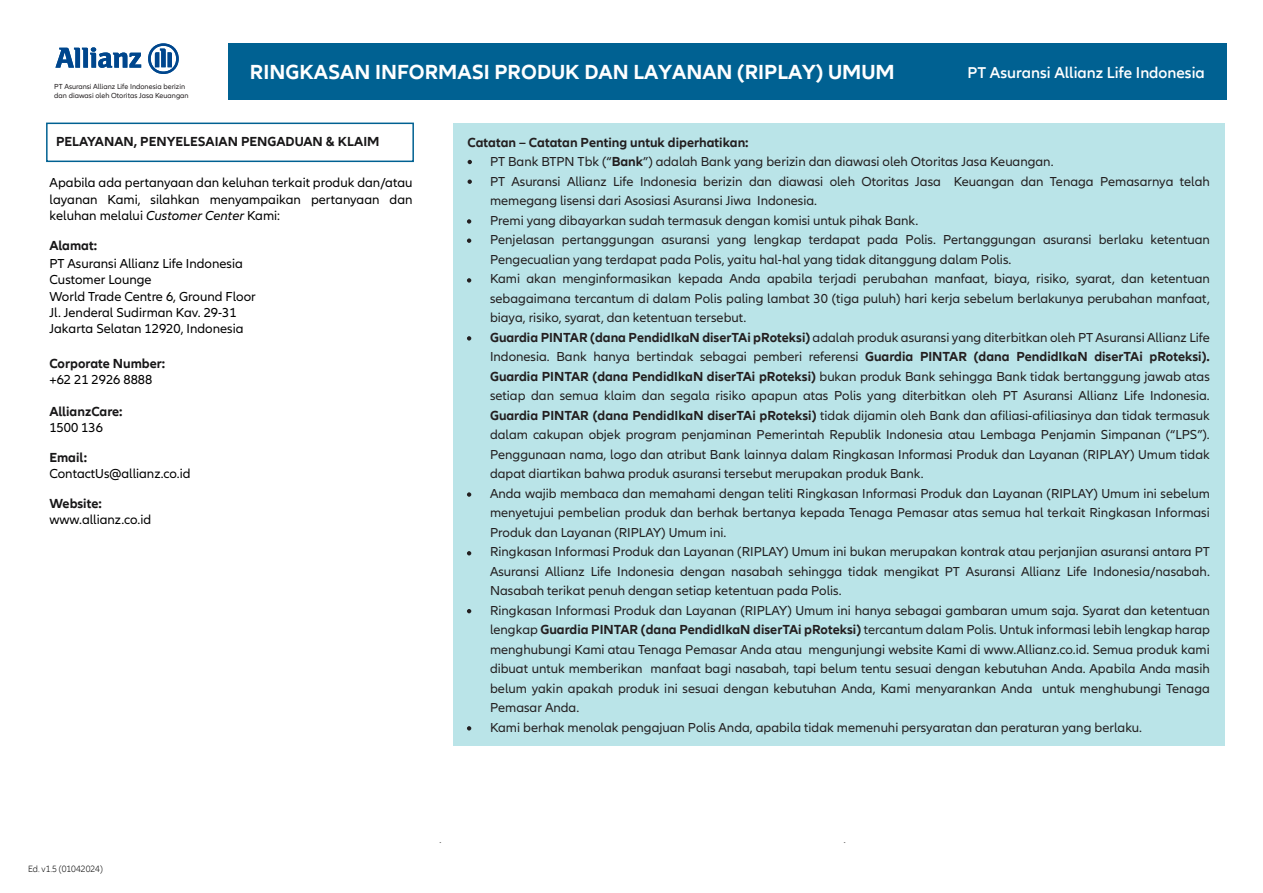
<style>
.page{position:relative;width:1263px;height:893px;background:#fff}
.page>*{position:absolute;margin:0;border:0;box-sizing:border-box;transform-origin:0 0}
.t1{font:700 21px "Allianz Neo";color:#fff}
.t2{font:600 16.2px "Allianz Neo";color:#fff}
.t3{font:13.5px/19.5px "Allianz Neo";color:#231f20}
.t4{font:13.5px/16.2px "Allianz Neo";color:#000}
.t5{font:700 13.5px "Allianz Neo";color:#181718}
.t6{font:300 9.3px "Allianz Neo";color:#000;scale:.95 1}
.t7{font:7.5px/9px "Allianz Neo";color:#231f20}
.s1{font-style:italic}
.s2{font-weight:700}
</style>
<div class="page">
<div style="left:228px;top:43px;width:998px;height:56px;background:#006192"></div>
<svg style="left:55px;top:47px;width:86px;height:21px"></svg>
<svg style="left:148px;top:43px;width:31px;height:31px"></svg>
<div style="left:46px;top:123px;width:368px;height:39px;border:2px solid #006192"></div>
<hr style="left:440px;top:118px;width:1px;height:725px;background:#908f8f">
<hr style="left:844px;top:118px;width:1px;height:725px;background:#908f8f">
<div style="left:453px;top:123px;width:772px;height:623px;background:#bae4e8"></div>
<svg style="left:468px;top:160px;width:4px;height:4px"></svg>
<svg style="left:467px;top:180px;width:5px;height:4px"></svg>
<svg style="left:467px;top:219px;width:4px;height:5px"></svg>
<svg style="left:467px;top:238px;width:4px;height:5px"></svg>
<svg style="left:467px;top:278px;width:4px;height:5px"></svg>
<svg style="left:467px;top:336px;width:4px;height:5px"></svg>
<svg style="left:467px;top:492px;width:4px;height:5px"></svg>
<svg style="left:467px;top:551px;width:4px;height:4px"></svg>
<svg style="left:467px;top:609px;width:4px;height:4px"></svg>
<svg style="left:467px;top:726px;width:4px;height:4px"></svg>
<p class="t7" style="left:54px;top:82px;width:136px">PT Asuransi Allianz Life Indonesia berizin dan diawasi oleh Otoritas Jasa Keuangan</p>
<h1 class="t1" style="left:250px;top:60px;width:646px">RINGKASAN INFORMASI PRODUK DAN LAYANAN (RIPLAY) UMUM</h1>
<p class="t2" style="left:967px;top:63px;width:239px">PT Asuransi Allianz Life Indonesia</p>
<p class="t5" style="left:56px;top:134px;width:325px">PELAYANAN, PENYELESAIAN PENGADUAN &amp; KLAIM</p>
<p class="t4" style="left:50px;top:175px;width:365px;text-align:justify">Apabila ada pertanyaan dan keluhan terkait produk dan/atau layanan Kami, silahkan menyampaikan pertanyaan dan keluhan melalui <span class="s1">Customer Center</span> Kami:</p>
<p class="t5" style="left:49px;top:237px;width:49px">Alamat:</p>
<p class="t4" style="left:49px;top:256px;width:208px">PT Asuransi Allianz Life Indonesia<br>Customer Lounge<br>World Trade Centre 6, Ground Floor<br>Jl. Jenderal Sudirman Kav. 29-31<br>Jakarta Selatan 12920, Indonesia</p>
<p class="t5" style="left:49px;top:356px;width:117px">Corporate Number:</p>
<p class="t4" style="left:49px;top:372px;width:105px">+62 21 2926 8888</p>
<p class="t5" style="left:49px;top:403px;width:75px">AllianzCare:</p>
<p class="t4" style="left:49px;top:420px;width:55px">1500 136</p>
<p class="t5" style="left:49px;top:449px;width:39px">Email:</p>
<p class="t4" style="left:49px;top:466px;width:143px">ContactUs@allianz.co.id</p>
<p class="t5" style="left:49px;top:496px;width:54px">Website:</p>
<p class="t4" style="left:49px;top:512px;width:103px">www.allianz.co.id</p>
<p class="t6" style="left:28px;top:863px;width:80px">Ed. v1.5 (01042024)</p>
<p class="t6" style="left:40px;top:863px;width:7px">V</p>
<p class="t6" style="left:66px;top:863px;width:17px">6 9</p>
<p class="t6" style="left:95px;top:863px;width:7px">2</p>
<p class="t6" style="left:52px;top:863px;width:32px">4 2 12</p>
<p class="t6" style="left:95px;top:863px;width:7px">3</p>
<p class="t6" style="left:66px;top:863px;width:17px">8 0</p>
<p class="t3" style="left:490px;top:133px;width:721px;text-indent:-23px"><span class="s2">Catatan – Catatan Penting untuk diperhatikan:<br></span>PT Bank BTPN Tbk (“<span class="s2">Bank</span>”) adalah Bank yang berizin dan diawasi oleh Otoritas Jasa Keuangan.<br>PT Asuransi Allianz Life Indonesia berizin dan diawasi oleh Otoritas Jasa Keuangan dan Tenaga Pemasarnya telah memegang lisensi dari Asosiasi Asuransi Jiwa Indonesia.<br>Premi yang dibayarkan sudah termasuk dengan komisi untuk pihak Bank.<br>Penjelasan pertanggungan asuransi yang lengkap terdapat pada Polis. Pertanggungan asuransi berlaku ketentuan Pengecualian yang terdapat pada Polis, yaitu hal-hal yang tidak ditanggung dalam Polis.<br>Kami akan menginformasikan kepada Anda apabila terjadi perubahan manfaat, biaya, risiko, syarat, dan ketentuan sebagaimana tercantum di dalam Polis paling lambat 30 (tiga puluh) hari kerja sebelum berlakunya perubahan manfaat, biaya, risiko, syarat, dan ketentuan tersebut.<br><span class="s2">Guardia PINTAR (dana PendidIkaN diserTAi pRoteksi)</span> adalah produk asuransi yang diterbitkan oleh PT Asuransi Allianz Life Indonesia. Bank hanya bertindak sebagai pemberi referensi <span class="s2">Guardia PINTAR (dana PendidIkaN diserTAi pRoteksi).<br>Guardia PINTAR (dana PendidIkaN diserTAi pRoteksi)</span> bukan produk Bank sehingga Bank tidak bertanggung jawab atas setiap dan semua klaim dan segala risiko apapun atas Polis yang diterbitkan oleh PT Asuransi Allianz Life Indonesia.<br><span class="s2">Guardia PINTAR (dana PendidIkaN diserTAi pRoteksi)</span> tidak dijamin oleh Bank dan afiliasi-afiliasinya dan tidak termasuk dalam cakupan objek program penjaminan Pemerintah Republik Indonesia atau Lembaga Penjamin Simpanan (“LPS”).<br>Penggunaan nama, logo dan atribut Bank lainnya dalam Ringkasan Informasi Produk dan Layanan (RIPLAY) Umum tidak dapat diartikan bahwa produk asuransi tersebut merupakan produk Bank.<br>Anda wajib membaca dan memahami dengan teliti Ringkasan Informasi Produk dan Layanan (RIPLAY) Umum ini sebelum menyetujui pembelian produk dan berhak bertanya kepada Tenaga Pemasar atas semua hal terkait Ringkasan Informasi Produk dan Layanan (RIPLAY) Umum ini.<br>Ringkasan Informasi Produk dan Layanan (RIPLAY) Umum ini bukan merupakan kontrak atau perjanjian asuransi antara PT Asuransi Allianz Life Indonesia dengan nasabah sehingga tidak mengikat PT Asuransi Allianz Life Indonesia/nasabah.<br>Nasabah terikat penuh dengan setiap ketentuan pada Polis.<br>Ringkasan Informasi Produk dan Layanan (RIPLAY) Umum ini hanya sebagai gambaran umum saja. Syarat dan ketentuan lengkap <span class="s2">Guardia PINTAR (dana PendidIkaN diserTAi pRoteksi)</span> tercantum dalam Polis. Untuk informasi lebih lengkap harap menghubungi Kami atau Tenaga Pemasar Anda atau mengunjungi website Kami di www.Allianz.co.id. Semua produk kami dibuat untuk memberikan manfaat bagi nasabah, tapi belum tentu sesuai dengan kebutuhan Anda. Apabila Anda masih belum yakin apakah produk ini sesuai dengan kebutuhan Anda, Kami menyarankan Anda untuk menghubungi Tenaga Pemasar Anda.<br>Kami berhak menolak pengajuan Polis Anda, apabila tidak memenuhi persyaratan dan peraturan yang berlaku.</p>
</div>
